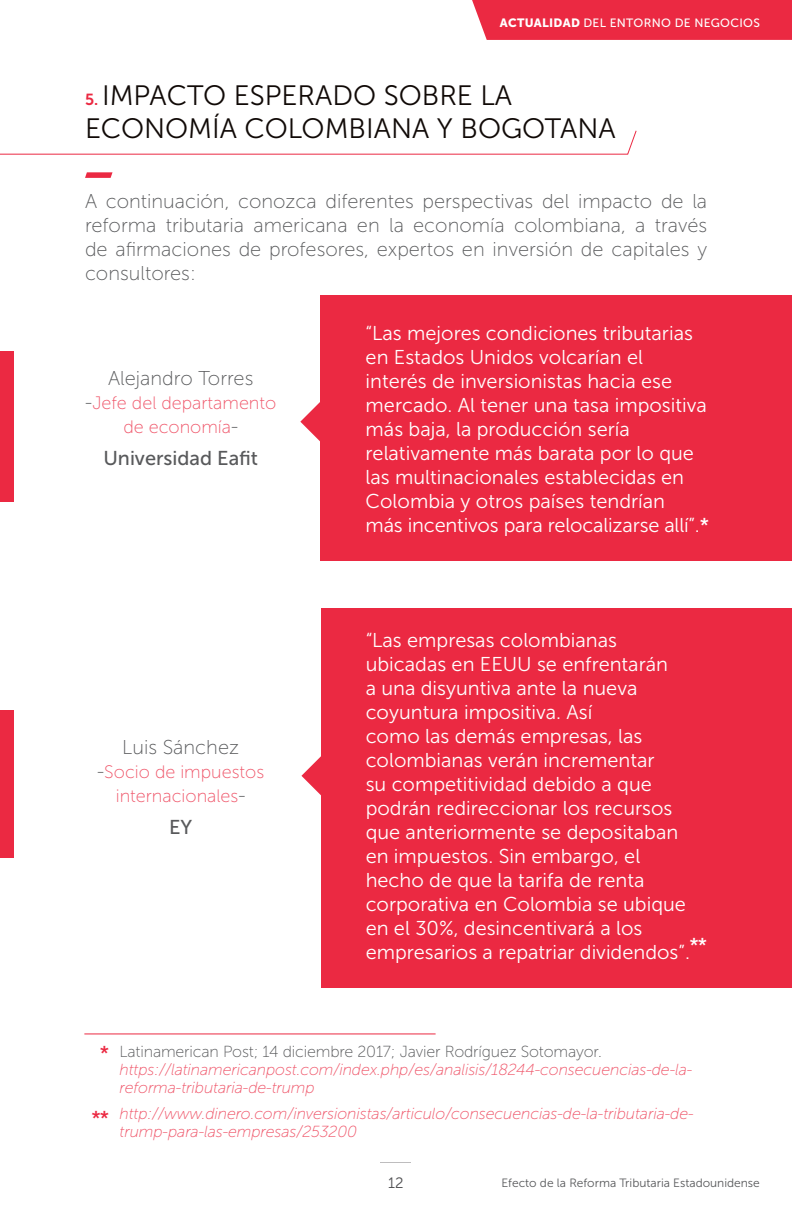
<style>
.page{position:relative;width:792px;height:1224px;background:#fff}
.page>*{position:absolute;margin:0;border:0;box-sizing:border-box;transform-origin:0 0}
.t1{font:28px/33.6px "Museo Sans 300";color:#100906}
.t2{font:20px/24px "Museo Sans 300";color:#fff}
.t3{font:20px/24px "Museo Sans 100";color:#58595b;text-align:justify}
.t4{font:20px "Museo Sans 500";color:#58595b}
.t5{font:20px "Museo Sans 500";color:#eb2942}
.t6{font:18px/24px "Museo Sans 100";color:#ef5468;text-align:center}
.t7{font:italic 16px/18px "Museo Sans 100";letter-spacing:-.01em;color:#ef5468}
.t8{font:16px "Museo Sans 100";letter-spacing:-.01em;color:#58595b}
.t9{font:15px "Museo Sans 300";color:#4d4d4f}
.t10{font:12px "Museo Sans 300";color:#58595b}
.t11{font:12px "Museo Sans 500";letter-spacing:.025em;color:#fff}
.s1{font-family:"Museo Sans 900"}
.s2{font-family:"Museo Sans 700";font-size:16px;color:#eb2942}
.s3{font-size:20px;color:#58595b}
.s4{font-family:"Museo Sans 500"}
</style>
<div class="page">
<hr style="left:381px;top:1162px;width:30px;height:1px;background:#a2a1a2">
<div style="left:472px;top:0;width:320px;height:40px;background:#eb2942"></div>
<div style="left:320px;top:295px;width:472px;height:266px;background:#eb2942"></div>
<div style="left:322px;top:608px;width:470px;height:380px;background:#eb2942"></div>
<svg style="left:300px;top:402px;width:20px;height:40px"></svg>
<svg style="left:301px;top:756px;width:21px;height:40px"></svg>
<svg style="left:0;top:130px;width:637px;height:25px"></svg>
<svg style="left:85px;top:172px;width:28px;height:6px"></svg>
<hr style="left:84px;top:1034px;width:352px;height:1px;background:#eb2942">
<div style="left:0;top:351px;width:13px;height:150px;background:#eb2942"></div>
<div style="left:0;top:711px;width:13px;height:147px;background:#eb2942"></div>
<p class="t11" style="left:500px;top:16px;width:262px"><span class="s1">ACTUALIDAD</span> DEL ENTORNO DE NEGOCIOS</p>
<h1 class="t1" style="left:85px;top:79px;width:532px"><span class="s2">5.</span> IMPACTO ESPERADO SOBRE LA<br>ECONOMÍA COLOMBIANA Y BOGOTANA</h1>
<p class="t3" style="left:85px;top:190px;width:624px">A continuación, conozca diferentes perspectivas del impacto de la reforma tributaria americana en la economía colombiana, a través de afirmaciones de profesores, expertos en inversión de capitales y consultores:</p>
<p class="t3" style="left:108px;top:366px;width:147px">Alejandro Torres</p>
<p class="t6" style="left:85px;top:391px;width:193px"><span class="s3">-</span>Jefe del departamento de economía<span class="s3">-</span></p>
<p class="t4" style="left:103px;top:447px;width:156px">Universidad Eafit</p>
<p class="t3" style="left:122px;top:735px;width:118px">Luis Sánchez</p>
<p class="t6" style="left:97px;top:760px;width:168px"><span class="s3">-</span>Socio de impuestos internacionales<span class="s3">-</span></p>
<p class="t4" style="left:169px;top:816px;width:25px">EY</p>
<p class="t2" style="left:366px;top:322px;width:345px">“Las mejores condiciones tributarias en Estados Unidos volcarían el interés de inversionistas hacia ese mercado. Al tener una tasa impositiva más baja, la producción sería relativamente más barata por lo que las multinacionales establecidas en Colombia y otros países tendrían<br>más incentivos para relocalizarse allí”.<span class="s4">*</span></p>
<p class="t2" style="left:366px;top:628px;width:343px">“Las empresas colombianas<br>ubicadas en EEUU se enfrentarán<br>a una disyuntiva ante la nueva coyuntura impositiva. Así<br>como las demás empresas, las colombianas verán incrementar<br>su competitividad debido a que podrán redireccionar los recursos que anteriormente se depositaban<br>en impuestos. Sin embargo, el<br>hecho de que la tarifa de renta corporativa en Colombia se ubique en el 30%, desincentivará a los empresarios a repatriar dividendos”. <sup>**</sup></p>
<p class="t5" style="left:100px;top:1043px;width:11px">*</p>
<p class="t5" style="left:91px;top:1107px;width:19px">**</p>
<p class="t8" style="left:120px;top:1043px;width:484px">Latinamerican Post; 14 diciembre 2017; Javier Rodríguez Sotomayor.</p>
<p class="t7" style="left:120px;top:1061px;width:574px">https://latinamericanpost.com/index.php/es/analisis/18244-consecuencias-de-la&shy;reforma-tributaria-de-trump</p>
<p class="t7" style="left:120px;top:1105px;width:576px">http://www.dinero.com/inversionistas/articulo/consecuencias-de-la-tributaria-de&shy;trump-para-las-empresas/253200</p>
<p class="t9" style="left:388px;top:1175px;width:17px">12</p>
<p class="t10" style="left:501px;top:1177px;width:260px">Efecto de la Reforma Tributaria Estadounidense</p>
</div>
